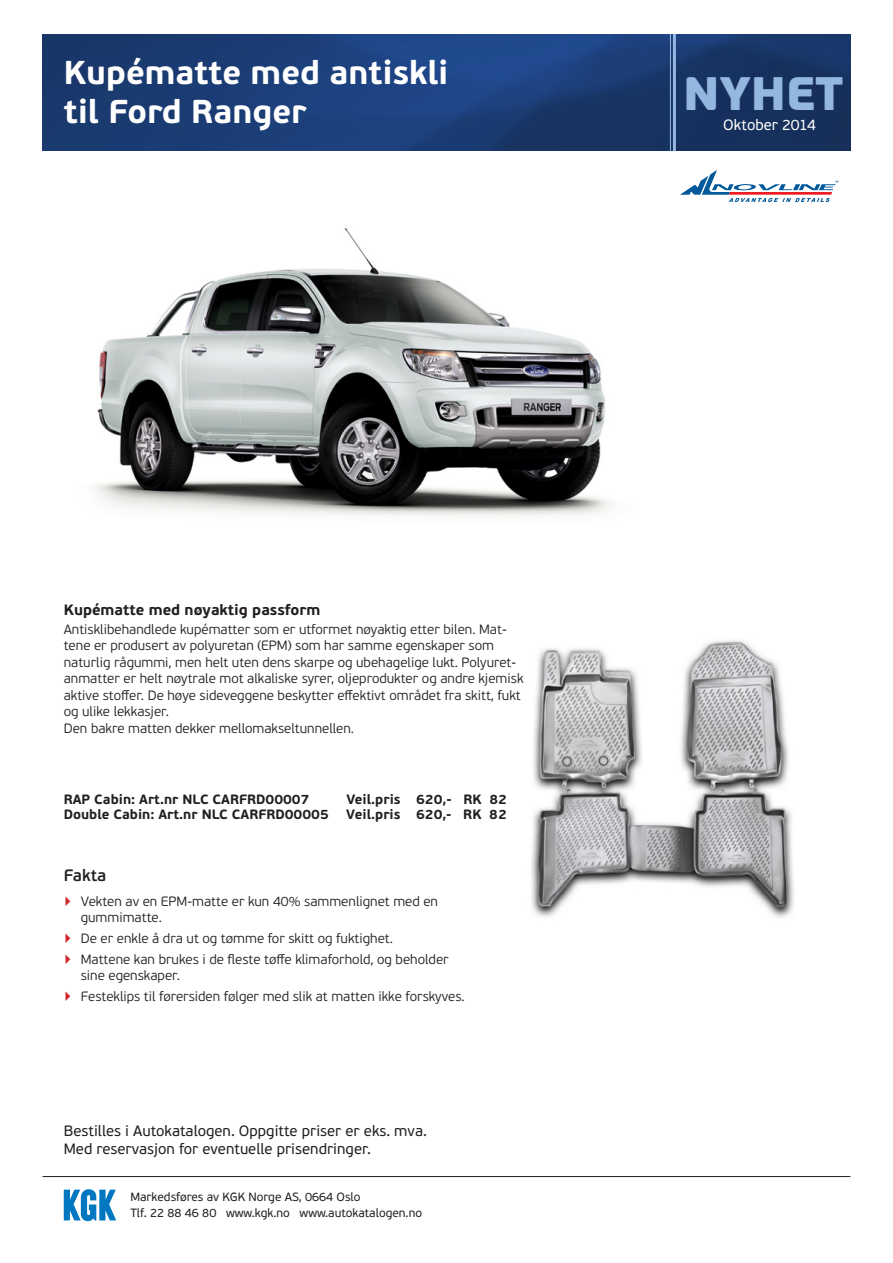
<style>
.page{position:relative;width:893px;height:1263px;background:#fff}
.page>*{position:absolute;margin:0;border:0;box-sizing:border-box;transform-origin:0 0}
.Rubrik_2_i_huvudet{font:900 46.95px "PF Beau Sans Pro";color:#94b7e0}
.Rubrik_1_i_huvudet{font:700 33px/39px "PF Beau Sans Pro";color:#fff}
.Mellis{font:600 16.5px "PF Beau Sans Pro";color:#231f20}
.Orderuppgifter{font:15px/18px "PF Beau Sans Pro";color:#231f20}
.Produkt{font:700 15px "PF Beau Sans Pro";color:#231f20}
.Period{font:15px "PF Beau Sans Pro";letter-spacing:-.005em;color:#fff}
.Brödtext{font:300 13.5px/16.5px "PF Beau Sans Pro";color:#231f20}
.Art__pris__RK{font:700 13.5px "PF Beau Sans Pro";color:#231f20}
.Avs{font:12px/16.5px "PF Beau Sans Pro";color:#231f20}
.s1{color:#d1232a}
</style>
<div class="page">
<img style="left:43px;top:34px;width:807px;height:117px">
<hr style="left:673px;top:34px;width:3px;height:117px;background:#94b7e0">
<hr style="left:670px;top:34px;width:1px;height:117px;background:#94b7e0">
<svg style="left:64px;top:1189px;width:52px;height:32px"></svg>
<hr style="left:43px;top:1176px;width:807px;height:1px;background:#231f20">
<img style="left:93px;top:228px;width:519px;height:289px">
<svg style="left:680px;top:170px;width:159px;height:32px"></svg>
<img style="left:531px;top:640px;width:263px;height:278px">
<p class="Rubrik_1_i_huvudet" style="left:64px;top:53px;width:386px">Kupématte med antiskli til Ford Ranger</p>
<p class="Rubrik_2_i_huvudet" style="left:683px;top:63px;width:161px">NYHET</p>
<p class="Period" style="left:723px;top:117px;width:95px">Oktober 2014</p>
<p class="Produkt" style="left:64px;top:601px;width:258px">Kupématte med nøyaktig passform</p>
<p class="Brödtext" style="left:64px;top:621px;width:461px">Antisklibehandlede kupématter som er utformet nøyaktig etter bilen. Mat&shy;tene er produsert av polyuretan (EPM) som har samme egenskaper som naturlig rågummi, men helt uten dens skarpe og ubehagelige lukt. Polyuret&shy;anmatter er helt nøytrale mot alkaliske syrer, oljeprodukter og andre kjemisk aktive stoffer. De høye sideveggene beskytter effektivt området fra skitt, fukt og ulike lekkasjer.</p>
<p class="Brödtext" style="left:64px;top:720px;width:292px">Den bakre matten dekker mellomakseltunnellen.</p>
<p class="Art__pris__RK" style="left:64px;top:791px;width:247px">RAP Cabin: Art.nr NLC CARFRD00007</p>
<p class="Art__pris__RK" style="left:346px;top:791px;width:162px">Veil.pris 620,- RK 82</p>
<p class="Art__pris__RK" style="left:64px;top:806px;width:267px">Double Cabin: Art.nr NLC CARFRD00005</p>
<p class="Art__pris__RK" style="left:346px;top:806px;width:162px">Veil.pris 620,- RK 82</p>
<p class="Mellis" style="left:64px;top:865px;width:44px">Fakta</p>
<p class="Brödtext" style="left:81px;top:893px;width:359px;text-indent:-17px"><span class="s1">▶</span> Vekten av en EPM-matte er kun 40% sammenlignet med en gummimatte.</p>
<p class="Brödtext" style="left:64px;top:930px;width:331px"><span class="s1">▶</span> De er enkle å dra ut og tømme for skitt og fuktighet.</p>
<p class="Brödtext" style="left:81px;top:951px;width:369px;text-indent:-17px"><span class="s1">▶</span> Mattene kan brukes i de fleste tøffe klimaforhold, og beholder sine egenskaper.</p>
<p class="Brödtext" style="left:64px;top:988px;width:402px"><span class="s1">▶</span> Festeklips til førersiden følger med slik at matten ikke forskyves.</p>
<p class="Orderuppgifter" style="left:64px;top:1122px;width:365px">Bestilles i Autokatalogen. Oppgitte priser er eks. mva.<br>Med reservasjon for eventuelle prisendringer.</p>
<p class="Avs" style="left:130px;top:1188px;width:293px">Markedsføres av KGK Norge AS, 0664 Oslo<br>Tlf. 22 88 46 80 www.kgk.no www.autokatalogen.no</p>
</div>
